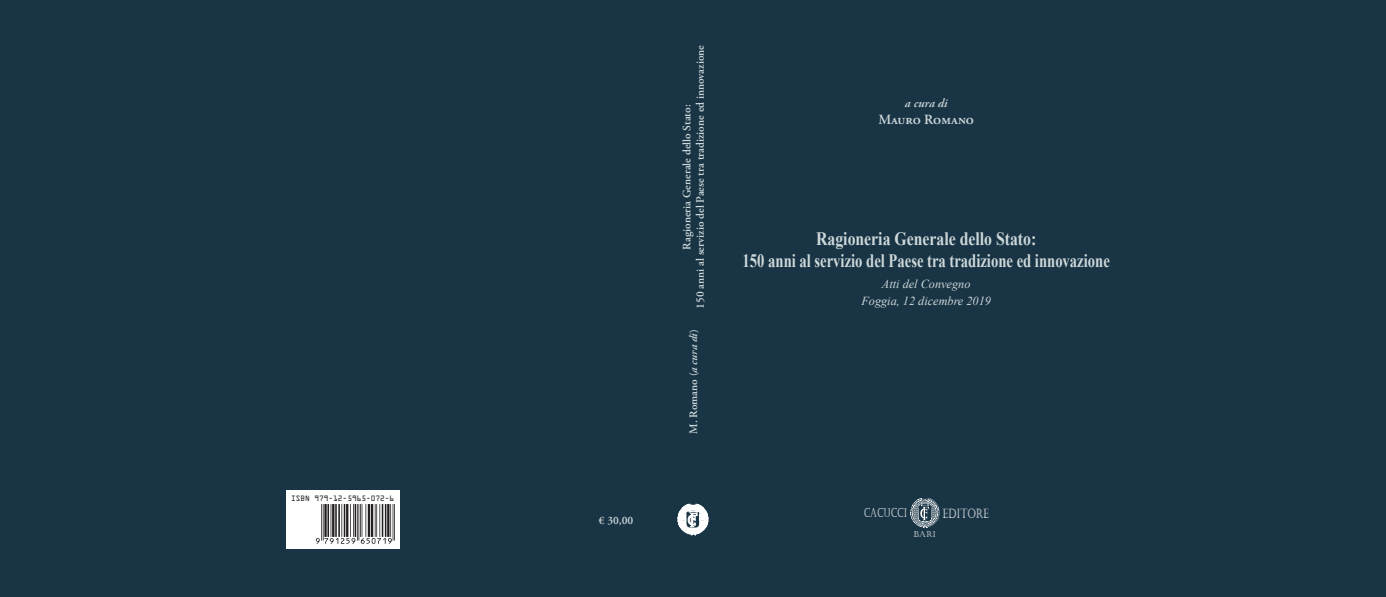
<style>
.page{position:relative;width:1386px;height:597px;background:#fff}
.page>*{position:absolute;margin:0;border:0;box-sizing:border-box;transform-origin:0 0}
.t1{font:700 18.9px/21.9px "Times New Roman";color:#cdd8da;text-align:center;scale:.83 1}
.t2{font:600 14px "Adobe Garamond Pro";color:#cdd8da}
.t3{font:13.12px "Castellar";color:#fff;scale:.74 1}
.t4{font:12.6px "Castellar";color:#fff;scale:.67 1}
.t5{font:italic 12.25px/16.6px "Times New Roman";color:#cdd8da;text-align:center}
.t6{font:italic 600 12.25px "Adobe Garamond Pro";color:#cdd8da}
.t7{font:600 11.38px/13.1px "Adobe Garamond Pro";color:#cdd8da;text-align:center}
.t8{font:8.31px "Castellar";color:#fff}
.t9{font:7px "OCRA Std";color:#231f20;scale:.93 1}
.s1{font-style:italic}
</style>
<div class="page">
<div style="left:0;top:0;width:1385px;height:597px;background:#193444"></div>
<svg style="left:910px;top:498px;width:29px;height:30px"></svg>
<svg style="left:677px;top:504px;width:31px;height:31px"></svg>
<svg style="left:286px;top:490px;width:113px;height:58px;background:#f4f4f4"></svg>
<hr style="left:394px;top:504px;width:1px;height:36px;background:#231f20">
<hr style="left:392px;top:504px;width:1px;height:36px;background:#231f20">
<hr style="left:390px;top:504px;width:1px;height:33px;background:#231f20">
<hr style="left:387px;top:504px;width:2px;height:33px;background:#231f20">
<hr style="left:385px;top:504px;width:1px;height:33px;background:#231f20">
<hr style="left:382px;top:504px;width:1px;height:33px;background:#231f20">
<hr style="left:379px;top:504px;width:1px;height:33px;background:#231f20">
<hr style="left:376px;top:504px;width:1px;height:33px;background:#231f20">
<hr style="left:375px;top:504px;width:1px;height:33px;background:#231f20">
<hr style="left:371px;top:504px;width:2px;height:33px;background:#231f20">
<hr style="left:368px;top:504px;width:2px;height:33px;background:#231f20">
<hr style="left:365px;top:504px;width:1px;height:33px;background:#231f20">
<hr style="left:361px;top:504px;width:1px;height:33px;background:#231f20">
<hr style="left:360px;top:504px;width:1px;height:33px;background:#231f20">
<hr style="left:358px;top:504px;width:1px;height:36px;background:#231f20">
<hr style="left:357px;top:504px;width:1px;height:36px;background:#231f20">
<hr style="left:354px;top:504px;width:2px;height:33px;background:#231f20">
<hr style="left:353px;top:504px;width:1px;height:33px;background:#231f20">
<hr style="left:350px;top:504px;width:1px;height:33px;background:#231f20">
<hr style="left:346px;top:504px;width:2px;height:33px;background:#231f20">
<hr style="left:344px;top:504px;width:1px;height:33px;background:#231f20">
<hr style="left:341px;top:504px;width:1px;height:33px;background:#231f20">
<hr style="left:338px;top:504px;width:2px;height:33px;background:#231f20">
<hr style="left:335px;top:504px;width:2px;height:33px;background:#231f20">
<hr style="left:332px;top:504px;width:2px;height:33px;background:#231f20">
<hr style="left:330px;top:504px;width:1px;height:33px;background:#231f20">
<hr style="left:327px;top:504px;width:2px;height:33px;background:#231f20">
<hr style="left:324px;top:504px;width:3px;height:33px;background:#231f20">
<hr style="left:323px;top:504px;width:1px;height:36px;background:#231f20">
<hr style="left:321px;top:504px;width:1px;height:36px;background:#231f20">
<svg style="left:316px;top:538px;width:76px;height:6px"></svg>
<p class="t9" style="left:291px;top:495px;width:112px">ISBN 979-12-5965-072-6</p>
<p class="t7" style="left:599px;top:514px;width:36px">€ 30,00</p>
<p class="t7" style="left:680px;top:309px;width:265px;rotate:-90deg">Ragioneria Generale dello Stato:<br>150 anni al servizio del Paese tra tradizione ed innovazione</p>
<p class="t7" style="left:687px;top:434px;width:106px;rotate:-90deg">M. Romano (<span class="s1">a cura di</span>)</p>
<p class="t6" style="left:905px;top:96px;width:44px">a cura di</p>
<p class="t2" style="left:878px;top:111px;width:97px">Mauro Romano</p>
<h1 class="t1" style="left:742px;top:227px;width:444px">Ragioneria Generale dello Stato:<br>150 anni al servizio del Paese tra tradizione ed innovazione</h1>
<p class="t5" style="left:861px;top:276px;width:131px">Atti del Convegno<br>Foggia, 12 dicembre 2019</p>
<p class="t4" style="left:863px;top:505px;width:66px">CACUCCI</p>
<p class="t3" style="left:942px;top:505px;width:64px">EDITORE</p>
<p class="t8" style="left:913px;top:530px;width:23px">BARI</p>
</div>
